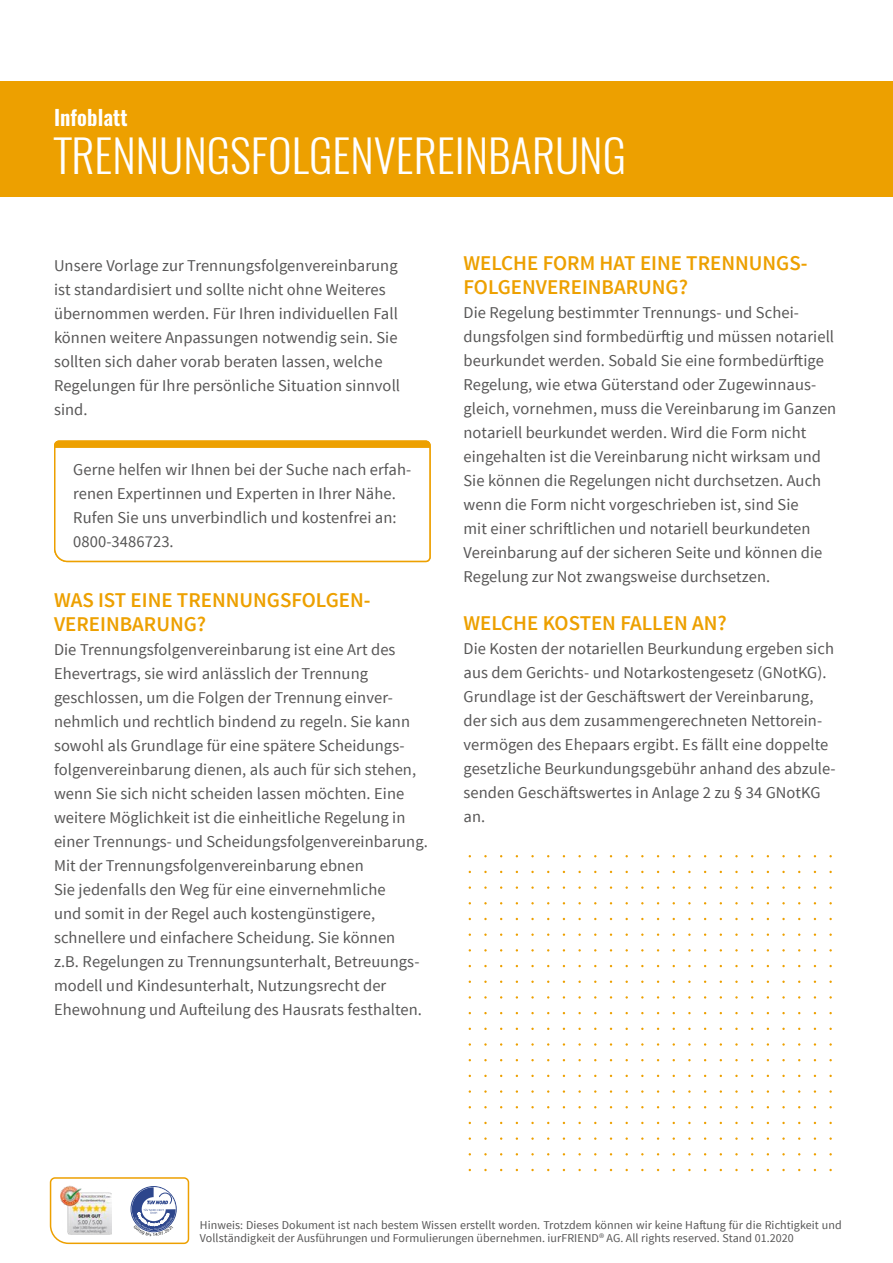
<style>
.page{position:relative;width:893px;height:1263px;background:#fff}
.page>*{position:absolute;margin:0;border:0;box-sizing:border-box;transform-origin:0 0}
.t1{font:300 45px "Oswald";color:#fff}
.t2{font:600 21px/24px "Source Sans Pro";color:#eda000}
.t3{font:600 21px "Oswald";letter-spacing:.005em;color:#fff}
.t4{font:16.5px/24px "Source Sans Pro";letter-spacing:.005em;color:#575656}
.t5{font:12px/13.5px "Source Sans Pro";letter-spacing:.005em;color:#575656}
</style>
<div class="page">
<div style="left:0;top:81px;width:893px;height:116px;background:#eda000"></div>
<svg style="left:54px;top:440px;width:377px;height:123px"></svg>
<svg style="left:49px;top:1177px;width:141px;height:68px"></svg>
<p class="t3" style="left:54px;top:103px;width:75px">Infoblatt</p>
<h1 class="t1" style="left:54px;top:126px;width:574px">TRENNUNGSFOLGENVEREINBARUNG</h1>
<p class="t4" style="left:54px;top:253px;width:348px">Unsere Vorlage zur Trennungsfolgenvereinbarung ist standardisiert und sollte nicht ohne Weiteres übernommen werden. Für Ihren individuellen Fall können weitere Anpassungen notwendig sein. Sie sollten sich daher vorab beraten lassen, welche Regelungen für Ihre persönliche Situation sinnvoll sind.</p>
<p class="t4" style="left:73px;top:458px;width:339px">Gerne helfen wir Ihnen bei der Suche nach erfah&shy;renen Expertinnen und Experten in Ihrer Nähe.<br>Rufen Sie uns unverbindlich und kostenfrei an:<br>0800-3486723.</p>
<p class="t2" style="left:54px;top:588px;width:318px">WAS IST EINE TRENNUNGSFOLGEN-<br>VEREINBARUNG?</p>
<p class="t4" style="left:54px;top:637px;width:375px">Die Trennungsfolgenvereinbarung ist eine Art des Ehevertrags, sie wird anlässlich der Trennung geschlossen, um die Folgen der Trennung einver&shy;nehmlich und rechtlich bindend zu regeln. Sie kann sowohl als Grundlage für eine spätere Scheidungs&shy;folgenvereinbarung dienen, als auch für sich stehen, wenn Sie sich nicht scheiden lassen möchten. Eine weitere Möglichkeit ist die einheitliche Regelung in einer Trennungs- und Scheidungsfolgenvereinbarung.<br>Mit der Trennungsfolgenvereinbarung ebnen<br>Sie jedenfalls den Weg für eine einvernehmliche<br>und somit in der Regel auch kostengünstigere, schnellere und einfachere Scheidung. Sie können<br>z.B. Regelungen zu Trennungsunterhalt, Betreuungs&shy;modell und Kindesunterhalt, Nutzungsrecht der Ehewohnung und Aufteilung des Hausrats festhalten.</p>
<p class="t2" style="left:463px;top:252px;width:345px">WELCHE FORM HAT EINE TRENNUNGS-<br>FOLGENVEREINBARUNG?</p>
<p class="t4" style="left:463px;top:301px;width:374px">Die Regelung bestimmter Trennungs- und Schei&shy;dungsfolgen sind formbedürftig und müssen notariell beurkundet werden. Sobald Sie eine formbedürftige Regelung, wie etwa Güterstand oder Zugewinnaus&shy;gleich, vornehmen, muss die Vereinbarung im Ganzen notariell beurkundet werden. Wird die Form nicht eingehalten ist die Vereinbarung nicht wirksam und Sie können die Regelungen nicht durchsetzen. Auch wenn die Form nicht vorgeschrieben ist, sind Sie<br>mit einer schriftlichen und notariell beurkundeten Vereinbarung auf der sicheren Seite und können die Regelung zur Not zwangsweise durchsetzen.</p>
<p class="t2" style="left:463px;top:612px;width:265px">WELCHE KOSTEN FALLEN AN?</p>
<p class="t4" style="left:463px;top:637px;width:374px">Die Kosten der notariellen Beurkundung ergeben sich aus dem Gerichts- und Notarkostengesetz (GNotKG).<br>Grundlage ist der Geschäftswert der Vereinbarung, der sich aus dem zusammengerechneten Nettorein&shy;vermögen des Ehepaars ergibt. Es fällt eine doppelte gesetzliche Beurkundungsgebühr anhand des abzule&shy;senden Geschäftswertes in Anlage 2 zu § 34 GNotKG an.</p>
<p class="t5" style="left:200px;top:1218px;width:643px">Hinweis: Dieses Dokument ist nach bestem Wissen erstellt worden. Trotzdem können wir keine Haftung für die Richtigkeit und<br>Vollständigkeit der Ausführungen und Formulierungen übernehmen. iurFRIEND® AG. All rights reserved. Stand 01.2020</p>
</div>
